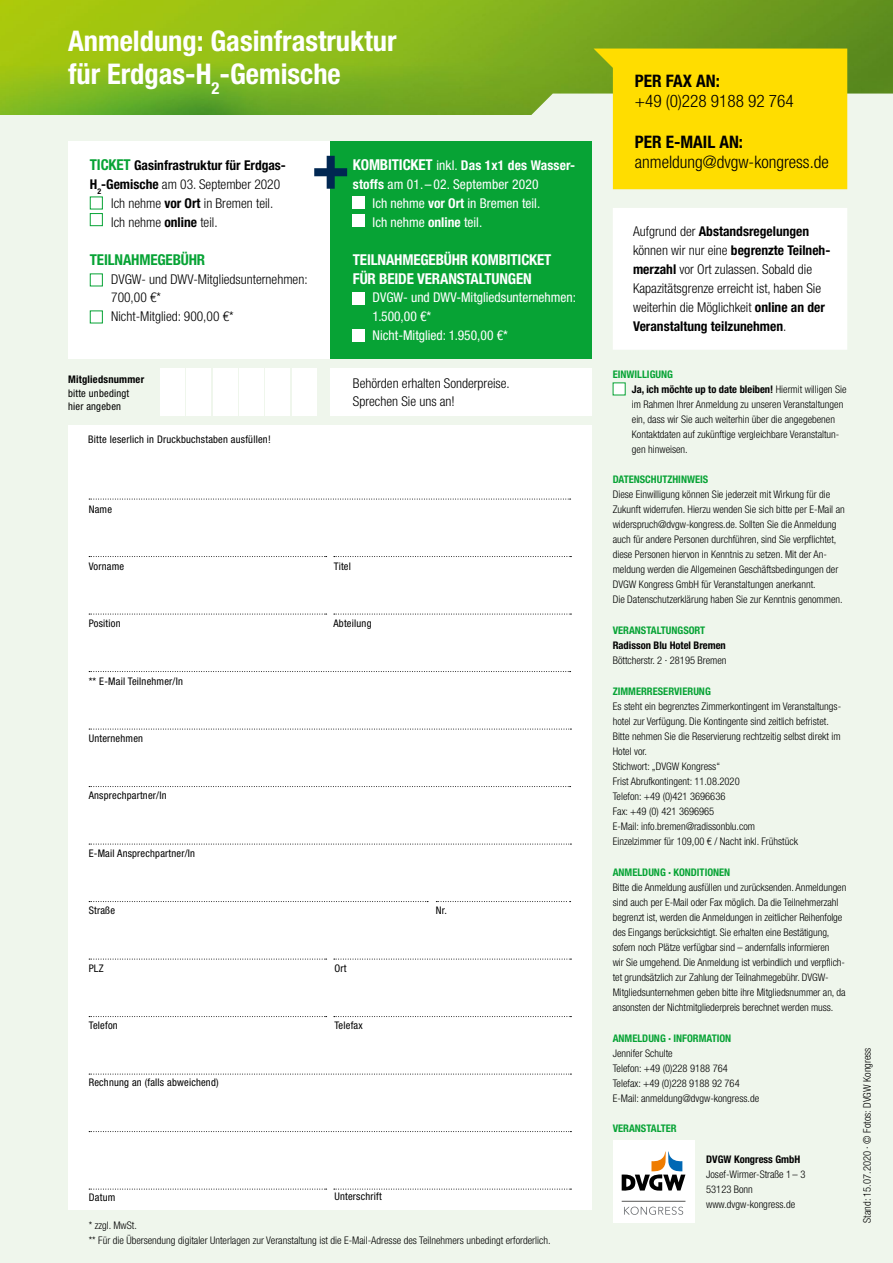
<style>
.page{position:relative;width:893px;height:1263px;background:#eff6ec}
.page>*{position:absolute;margin:0;border:0;box-sizing:border-box;transform-origin:0 0}
.t1{font:700 condensed 28.5px/33px "Helvetica Neue LT Pro";color:#fff}
.t2{font:300 condensed 17.25px "Helvetica Neue LT Pro";color:#000}
.t3{font:700 condensed 17.25px "Helvetica Neue LT Pro";color:#000}
.t4{font:700 condensed 15px/18.9px "Helvetica Neue LT Pro";letter-spacing:-.01em;color:#fff}
.t5{font:700 condensed 15px "Helvetica Neue LT Pro";letter-spacing:-.01em;color:#07a335}
.t6{font:300 condensed 13.5px/18.9px "Helvetica Neue LT Pro";color:#000}
.t7{font:condensed 13.5px/18.9px "Helvetica Neue LT Pro";color:#fff}
.t8{font:700 condensed 13.5px "Helvetica Neue LT Pro";color:#000}
.t9{font:700 condensed 13.5px "Helvetica Neue LT Pro";letter-spacing:.01em;color:#fff}
.t10{font:300 condensed 10.5px/15px "Helvetica Neue LT Pro";color:#000}
.t11{font:condensed 10.5px/13.5px "Helvetica Neue LT Pro";letter-spacing:.02em;color:#000}
.t12{font:700 condensed 10.5px "Helvetica Neue LT Pro";color:#07a335}
.t13{font:700 condensed 10.5px "Helvetica Neue LT Pro";color:#000}
.t14{font:700 condensed 10.5px "Helvetica Neue LT Pro";letter-spacing:.02em;color:#000}
.s1{font-size:15px;color:#07a335}
.s2{font-weight:700}
.s3{font-size:15px}
.s4{font-weight:400}
.s5{font-weight:700;color:#07a335}
</style>
<div class="page">
<img style="left:0;top:0;width:893px;height:115px">
<svg style="left:510px;top:49px;width:383px;height:140px"></svg>
<div style="left:613px;top:1140px;width:81px;height:82px;background:#fff"></div>
<svg style="left:622px;top:1151px;width:63px;height:40px"></svg>
<hr style="left:622px;top:1201px;width:63px;height:1px;background:#565655">
<svg style="left:624px;top:1206px;width:59px;height:9px"></svg>
<div style="left:613px;top:383px;width:12px;height:12px;background:#fff"></div>
<div style="left:68px;top:425px;width:523px;height:785px;background:#fff"></div>
<svg style="left:89px;top:499px;width:482px;height:1px"></svg>
<svg style="left:89px;top:671px;width:482px;height:1px"></svg>
<svg style="left:89px;top:844px;width:482px;height:1px"></svg>
<svg style="left:89px;top:1074px;width:482px;height:1px"></svg>
<svg style="left:89px;top:1131px;width:482px;height:1px"></svg>
<svg style="left:89px;top:729px;width:482px;height:1px"></svg>
<svg style="left:89px;top:786px;width:482px;height:1px"></svg>
<svg style="left:89px;top:901px;width:339px;height:1px"></svg>
<svg style="left:436px;top:901px;width:135px;height:1px"></svg>
<svg style="left:89px;top:556px;width:238px;height:1px"></svg>
<svg style="left:334px;top:556px;width:237px;height:1px"></svg>
<svg style="left:89px;top:614px;width:238px;height:1px"></svg>
<svg style="left:334px;top:614px;width:237px;height:1px"></svg>
<svg style="left:89px;top:959px;width:238px;height:1px"></svg>
<svg style="left:334px;top:959px;width:237px;height:1px"></svg>
<svg style="left:89px;top:1016px;width:238px;height:1px"></svg>
<svg style="left:334px;top:1016px;width:237px;height:1px"></svg>
<svg style="left:89px;top:1189px;width:238px;height:1px"></svg>
<svg style="left:334px;top:1189px;width:237px;height:1px"></svg>
<div style="left:68px;top:142px;width:262px;height:217px;background:#fff"></div>
<div style="left:330px;top:369px;width:261px;height:47px;background:#fff"></div>
<div style="left:330px;top:142px;width:261px;height:217px;background:#07a335"></div>
<div style="left:161px;top:369px;width:24px;height:47px;background:#fff"></div>
<div style="left:187px;top:369px;width:24px;height:47px;background:#fff"></div>
<div style="left:213px;top:369px;width:24px;height:47px;background:#fff"></div>
<div style="left:239px;top:369px;width:25px;height:47px;background:#fff"></div>
<div style="left:266px;top:369px;width:24px;height:47px;background:#fff"></div>
<div style="left:292px;top:369px;width:24px;height:47px;background:#fff"></div>
<div style="left:90px;top:197px;width:13px;height:12px;border:1px solid #07a335"></div>
<div style="left:352px;top:197px;width:12px;height:12px;background:#fff"></div>
<div style="left:90px;top:311px;width:13px;height:12px;border:1px solid #07a335"></div>
<div style="left:352px;top:329px;width:12px;height:12px;background:#fff"></div>
<div style="left:90px;top:274px;width:13px;height:12px;border:1px solid #07a335"></div>
<div style="left:352px;top:292px;width:12px;height:12px;background:#fff"></div>
<div style="left:90px;top:213px;width:13px;height:13px;border:1px solid #07a335"></div>
<div style="left:352px;top:215px;width:12px;height:12px;background:#fff"></div>
<div style="left:613px;top:208px;width:234px;height:142px;background:#fff"></div>
<svg style="left:314px;top:156px;width:33px;height:33px"></svg>
<h1 class="t1" style="left:68px;top:25px;width:330px">Anmeldung: Gasinfrastruktur für Erdgas-H<sub>2</sub>-Gemische</h1>
<p class="t8" style="left:90px;top:157px;width:198px"><span class="s1">TICKET</span> Gasinfrastruktur für Erdgas-</p>
<p class="t6" style="left:90px;top:175px;width:192px"><span class="s2">H</span><sub>2</sub><span class="s2">-Gemische</span> am 03. September 2020</p>
<p class="t6" style="left:111px;top:194px;width:164px">Ich nehme <span class="s2">vor Ort</span> in Bremen teil.</p>
<p class="t6" style="left:111px;top:213px;width:108px">Ich nehme <span class="s2">online</span> teil.</p>
<h3 class="t5" style="left:90px;top:250px;width:117px">TEILNAHMEGEBÜHR</h3>
<p class="t6" style="left:111px;top:269px;width:198px">DVGW- und DWV-Mitgliedsunternehmen:<br>700,00 €*<br>Nicht-Mitglied: 900,00 €*</p>
<p class="t14" style="left:68px;top:373px;width:78px">Mitgliedsnummer</p>
<p class="t11" style="left:68px;top:386px;width:63px">bitte unbedingt hier angeben</p>
<p class="t11" style="left:88px;top:433px;width:184px">Bitte leserlich in Druckbuchstaben ausfüllen!</p>
<p class="t11" style="left:89px;top:502px;width:25px">Name</p>
<p class="t11" style="left:89px;top:559px;width:37px">Vorname</p>
<p class="t11" style="left:89px;top:617px;width:33px">Position</p>
<p class="t11" style="left:89px;top:674px;width:96px">** E-Mail Teilnehmer/In</p>
<p class="t11" style="left:89px;top:731px;width:56px">Unternehmen</p>
<p class="t11" style="left:89px;top:789px;width:79px">Ansprechpartner/In</p>
<p class="t11" style="left:89px;top:846px;width:108px">E-Mail Ansprechpartner/In</p>
<p class="t11" style="left:89px;top:903px;width:28px">Straße</p>
<p class="t11" style="left:89px;top:961px;width:16px">PLZ</p>
<p class="t11" style="left:89px;top:1018px;width:31px">Telefon</p>
<p class="t11" style="left:89px;top:1076px;width:131px">Rechnung an (falls abweichend)</p>
<p class="t9" style="left:353px;top:157px;width:224px"><span class="s3">KOMBITICKET</span> <span class="s4">inkl.</span> Das 1x1 des Wasser-</p>
<p class="t7" style="left:353px;top:175px;width:187px"><span class="s2">stoffs</span> am 01.– 02. September 2020</p>
<p class="t7" style="left:373px;top:194px;width:169px">Ich nehme <span class="s2">vor Ort</span> in Bremen teil.</p>
<p class="t7" style="left:373px;top:212px;width:111px">Ich nehme <span class="s2">online</span> teil.</p>
<h3 class="t4" style="left:353px;top:250px;width:200px">TEILNAHMEGEBÜHR KOMBITICKET<br>FÜR BEIDE VERANSTALTUNGEN</h3>
<p class="t7" style="left:373px;top:288px;width:205px">DVGW- und DWV-Mitgliedsunternehmen:<br>1.500,00 €*<br>Nicht-Mitglied: 1.950,00 €*</p>
<p class="t6" style="left:353px;top:373px;width:158px">Behörden erhalten Sonderpreise.<br>Sprechen Sie uns an!</p>
<p class="t11" style="left:334px;top:559px;width:19px">Titel</p>
<p class="t11" style="left:333px;top:617px;width:40px">Abteilung</p>
<p class="t11" style="left:334px;top:961px;width:14px">Ort</p>
<p class="t11" style="left:334px;top:1018px;width:30px">Telefax</p>
<p class="t11" style="left:436px;top:903px;width:13px">Nr.</p>
<p class="t11" style="left:89px;top:1190px;width:28px">Datum</p>
<p class="t11" style="left:334px;top:1190px;width:49px">Unterschrift</p>
<p class="t10" style="left:89px;top:1218px;width:463px">* zzgl. MwSt.<br>** Für die Übersendung digitaler Unterlagen zur Veranstaltung ist die E-Mail-Adresse des Teilnehmers unbedingt erforderlich.</p>
<h2 class="t3" style="left:635px;top:70px;width:86px">PER FAX AN:</h2>
<h2 class="t2" style="left:635px;top:91px;width:160px">+49 (0)228 9188 92 764</h2>
<h2 class="t3" style="left:635px;top:131px;width:110px">PER E-MAIL AN:</h2>
<h2 class="t2" style="left:635px;top:152px;width:195px">anmeldung@dvgw-kongress.de</h2>
<p class="t6" style="left:633px;top:222px;width:199px">Aufgrund der <span class="s2">Abstandsregelungen </span>können wir nur eine <span class="s2">begrenzte Teilneh&shy;merzahl</span> vor Ort zulassen. Sobald die Kapazitätsgrenze erreicht ist, haben Sie weiterhin die Möglichkeit <span class="s2">online an der Veranstaltung teilzunehmen</span>.</p>
<p class="t10" style="left:632px;top:366px;width:216px;text-indent:-19px"><span class="s5">EINWILLIGUNG<br></span><span class="s2">Ja, ich möchte up to date bleiben!</span> Hiermit willigen Sie im Rahmen Ihrer Anmeldung zu unseren Veranstaltungen ein, dass wir Sie auch weiterhin über die angegebenen Kontaktdaten auf zukünftige vergleichbare Veranstaltun&shy;gen hinweisen.</p>
<p class="t12" style="left:613px;top:473px;width:97px">DATENSCHUTZHINWEIS</p>
<p class="t10" style="left:613px;top:487px;width:234px">Diese Einwilligung können Sie jederzeit mit Wirkung für die Zukunft widerrufen. Hierzu wenden Sie sich bitte per E-Mail an widerspruch@dvgw-kongress.de. Sollten Sie die Anmeldung auch für andere Personen durchführen, sind Sie verpflichtet, diese Personen hiervon in Kenntnis zu setzen. Mit der An&shy;meldung werden die Allgemeinen Geschäftsbedingungen der DVGW Kongress GmbH für Veranstaltungen anerkannt.<br>Die Datenschutzerklärung haben Sie zur Kenntnis genommen.</p>
<p class="t12" style="left:613px;top:624px;width:94px">VERANSTALTUNGSORT</p>
<p class="t13" style="left:613px;top:639px;width:115px">Radisson Blu Hotel Bremen</p>
<p class="t10" style="left:613px;top:653px;width:115px">Böttcherstr. 2 · 28195 Bremen</p>
<p class="t12" style="left:613px;top:685px;width:100px">ZIMMERRESERVIERUNG</p>
<p class="t10" style="left:613px;top:699px;width:230px">Es steht ein begrenztes Zimmerkontingent im Veranstaltungs&shy;hotel zur Verfügung. Die Kontingente sind zeitlich befristet.<br>Bitte nehmen Sie die Reservierung rechtzeitig selbst direkt im Hotel vor.<br>Stichwort: „DVGW Kongress“<br>Frist Abrufkontingent: 11.08.2020<br>Telefon: +49 (0)421 3696636<br>Fax: +49 (0) 421 3696965<br>E-Mail: info.bremen@radissonblu.com<br>Einzelzimmer für 109,00 € / Nacht inkl. Frühstück</p>
<p class="t12" style="left:613px;top:866px;width:119px">ANMELDUNG · KONDITIONEN</p>
<p class="t10" style="left:613px;top:879px;width:235px">Bitte die Anmeldung ausfüllen und zurücksenden. Anmeldungen sind auch per E-Mail oder Fax möglich. Da die Teilnehmerzahl begrenzt ist, werden die Anmeldungen in zeitlicher Reihenfolge des Eingangs berücksichtigt. Sie erhalten eine Bestätigung, sofern noch Plätze verfügbar sind – andernfalls informieren<br>wir Sie umgehend. Die Anmeldung ist verbindlich und verpflich&shy;tet grundsätzlich zur Zahlung der Teilnahmegebühr. DVGW-Mitgliedsunternehmen geben bitte ihre Mitgliedsnummer an, da ansonsten der Nichtmitgliederpreis berechnet werden muss.</p>
<p class="t12" style="left:613px;top:1031px;width:120px">ANMELDUNG · INFORMATION</p>
<p class="t10" style="left:613px;top:1045px;width:148px">Jennifer Schulte<br>Telefon: +49 (0)228 9188 764<br>Telefax: +49 (0)228 9188 92 764<br>E-Mail: anmeldung@dvgw-kongress.de</p>
<p class="t12" style="left:613px;top:1122px;width:65px">VERANSTALTER</p>
<p class="t13" style="left:706px;top:1153px;width:96px">DVGW Kongress GmbH</p>
<p class="t10" style="left:706px;top:1166px;width:101px">Josef-Wirmer-Straße 1 – 3<br>53123 Bonn www.dvgw-kongress.de</p>
<p class="t10" style="left:859px;top:1223px;width:177px;rotate:-90deg">Stand: 15.07.2020 · © Fotos: DVGW Kongress</p>
</div>
